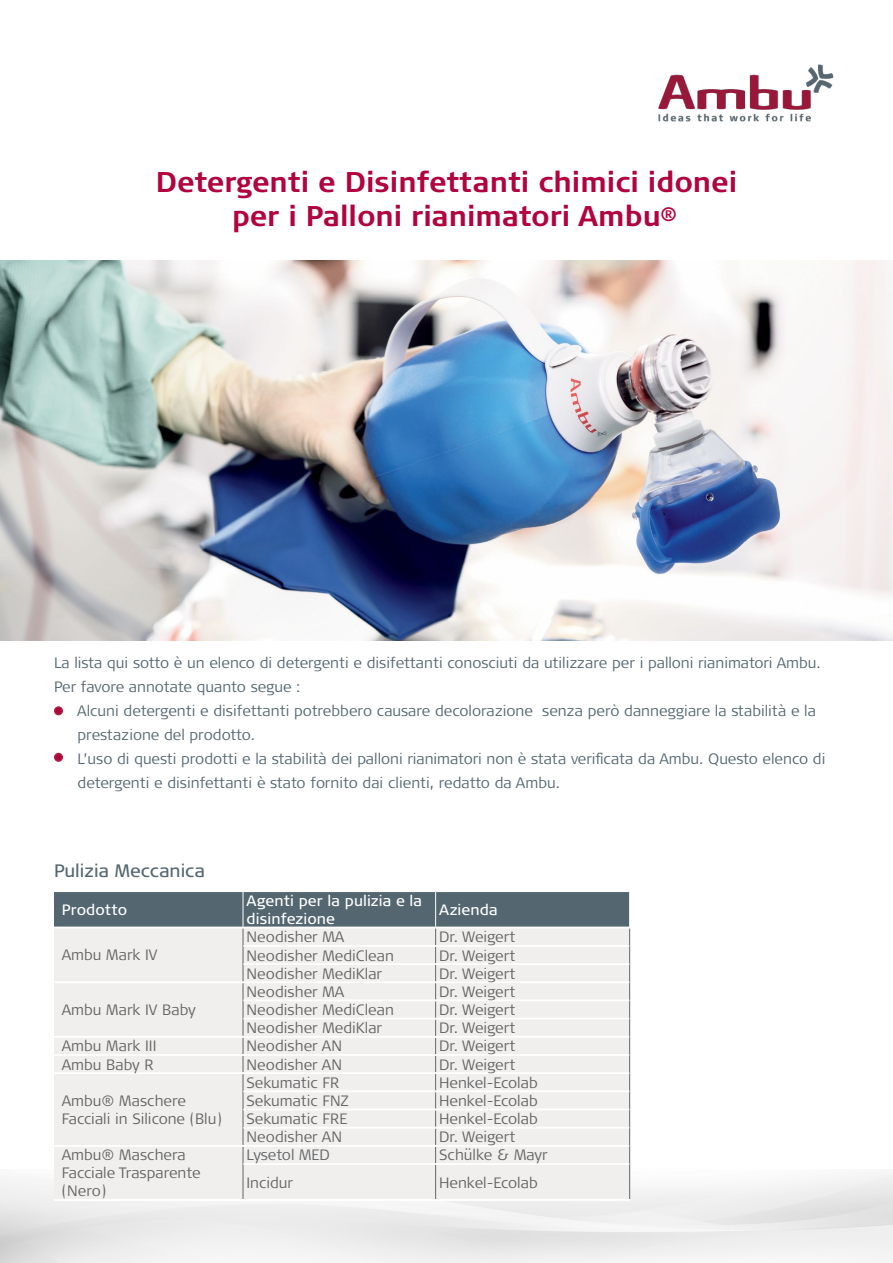
<style>
.page{position:relative;width:893px;height:1263px;background:#fff}
.page>*{position:absolute;margin:0;border:0;box-sizing:border-box;transform-origin:0 0}
.t1{font:700 28.5px/34.2px "Signa OT";color:#b1043e;text-align:center}
.t2{font:18px "Signa OT";color:#546670}
.t3{font:300 15px/18px "Signa OT";color:#636466}
.t4{font:300 15px/24px "Signa OT";color:#546670}
.t5{font:15px/18px "Signa OT";letter-spacing:.01em;color:#fff}
.t6{font:300 15px "Signa OT";color:#636568}
</style>
<div class="page">
<img style="left:658px;top:64px;width:176px;height:58px">
<img style="left:0;top:260px;width:893px;height:380px">
<div style="left:55px;top:707px;width:7px;height:7px;background:#b1043e;border-radius:50%"></div>
<div style="left:54px;top:706px;width:9px;height:9px;border:2px solid #b01e41;border-radius:50%"></div>
<div style="left:55px;top:753px;width:7px;height:8px;background:#b1043e;border-radius:50%"></div>
<div style="left:54px;top:753px;width:9px;height:9px;border:2px solid #b01e41;border-radius:50%"></div>
<div style="left:54px;top:1164px;width:575px;height:35px;background:#f1efed"></div>
<hr style="left:243px;top:1164px;width:1px;height:35px;background:#636466">
<hr style="left:629px;top:1164px;width:1px;height:35px;background:#636466">
<svg style="left:54px;top:891px;width:576px;height:273px;background:#dbdcdc"></svg>
<hr style="left:435px;top:1165px;width:1px;height:34px;background:#636466">
<hr style="left:243px;top:892px;width:1px;height:34px;background:#fff">
<hr style="left:435px;top:892px;width:1px;height:34px;background:#fff">
<hr style="left:629px;top:892px;width:1px;height:34px;background:#fff">
<hr style="left:54px;top:926px;width:189px;height:2px;background:#fff">
<hr style="left:243px;top:926px;width:193px;height:2px;background:#fff">
<hr style="left:436px;top:926px;width:194px;height:2px;background:#fff">
<hr style="left:243px;top:945px;width:193px;height:2px;background:#fff">
<hr style="left:436px;top:945px;width:193px;height:2px;background:#fff">
<hr style="left:243px;top:963px;width:193px;height:2px;background:#fff">
<hr style="left:436px;top:963px;width:193px;height:2px;background:#fff">
<hr style="left:54px;top:981px;width:189px;height:2px;background:#fff">
<hr style="left:243px;top:981px;width:193px;height:2px;background:#fff">
<hr style="left:436px;top:981px;width:193px;height:2px;background:#fff">
<hr style="left:243px;top:999px;width:193px;height:2px;background:#fff">
<hr style="left:436px;top:999px;width:193px;height:2px;background:#fff">
<hr style="left:243px;top:1018px;width:193px;height:1px;background:#fff">
<hr style="left:436px;top:1018px;width:193px;height:1px;background:#fff">
<hr style="left:54px;top:1036px;width:189px;height:2px;background:#fff">
<hr style="left:243px;top:1036px;width:193px;height:2px;background:#fff">
<hr style="left:436px;top:1036px;width:193px;height:2px;background:#fff">
<hr style="left:54px;top:1054px;width:189px;height:2px;background:#fff">
<hr style="left:243px;top:1054px;width:193px;height:2px;background:#fff">
<hr style="left:436px;top:1054px;width:193px;height:2px;background:#fff">
<hr style="left:54px;top:1072px;width:189px;height:2px;background:#fff">
<hr style="left:243px;top:1072px;width:193px;height:2px;background:#fff">
<hr style="left:436px;top:1072px;width:193px;height:2px;background:#fff">
<hr style="left:243px;top:1090px;width:193px;height:2px;background:#fff">
<hr style="left:436px;top:1090px;width:193px;height:2px;background:#fff">
<hr style="left:243px;top:1108px;width:193px;height:2px;background:#fff">
<hr style="left:436px;top:1108px;width:193px;height:2px;background:#fff">
<hr style="left:243px;top:1127px;width:193px;height:1px;background:#fff">
<hr style="left:436px;top:1127px;width:193px;height:1px;background:#fff">
<hr style="left:54px;top:1145px;width:189px;height:2px;background:#fff">
<hr style="left:243px;top:1145px;width:193px;height:2px;background:#fff">
<hr style="left:436px;top:1145px;width:193px;height:2px;background:#fff">
<hr style="left:243px;top:1163px;width:193px;height:2px;background:#fff">
<hr style="left:436px;top:1163px;width:193px;height:2px;background:#fff">
<h1 class="t1" style="left:156px;top:165px;width:583px">Detergenti e Disinfettanti chimici idonei per i Palloni rianimatori Ambu<sup>®</sup></h1>
<p class="t4" style="left:54px;top:650px;width:768px">La lista qui sotto è un elenco di detergenti e disifettanti conosciuti da utilizzare per i palloni rianimatori Ambu.<br>Per favore annotate quanto segue :</p>
<p class="t4" style="left:77px;top:698px;width:750px">Alcuni detergenti e disifettanti potrebbero causare decolorazione senza però danneggiare la stabilità e la prestazione del prodotto.<br>L’uso di questi prodotti e la stabilità dei palloni rianimatori non è stata verificata da Ambu. Questo elenco di detergenti e disinfettanti è stato fornito dai clienti, redatto da Ambu.</p>
<p class="t2" style="left:54px;top:860px;width:153px">Pulizia Meccanica</p>
<p class="t5" style="left:62px;top:901px;width:67px">Prodotto</p>
<p class="t5" style="left:247px;top:892px;width:177px">Agenti per la pulizia e la disinfezione</p>
<p class="t5" style="left:439px;top:901px;width:60px">Azienda</p>
<p class="t3" style="left:62px;top:946px;width:97px">Ambu Mark IV</p>
<p class="t3" style="left:247px;top:928px;width:99px">Neodisher MA</p>
<p class="t3" style="left:439px;top:928px;width:78px">Dr. Weigert</p>
<p class="t3" style="left:247px;top:946px;width:149px">Neodisher MediClean</p>
<p class="t3" style="left:439px;top:946px;width:78px">Dr. Weigert</p>
<p class="t3" style="left:247px;top:964px;width:137px">Neodisher MediKlar</p>
<p class="t3" style="left:439px;top:964px;width:78px">Dr. Weigert</p>
<p class="t3" style="left:62px;top:1001px;width:136px">Ambu Mark IV Baby</p>
<p class="t3" style="left:247px;top:983px;width:99px">Neodisher MA</p>
<p class="t3" style="left:439px;top:983px;width:78px">Dr. Weigert</p>
<p class="t3" style="left:247px;top:1001px;width:149px">Neodisher MediClean</p>
<p class="t3" style="left:439px;top:1001px;width:78px">Dr. Weigert</p>
<p class="t3" style="left:247px;top:1019px;width:137px">Neodisher MediKlar</p>
<p class="t3" style="left:439px;top:1019px;width:78px">Dr. Weigert</p>
<p class="t3" style="left:62px;top:1037px;width:96px">Ambu Mark III</p>
<p class="t3" style="left:247px;top:1037px;width:97px">Neodisher AN</p>
<p class="t3" style="left:439px;top:1037px;width:78px">Dr. Weigert</p>
<p class="t3" style="left:62px;top:1055px;width:94px">Ambu Baby R</p>
<p class="t3" style="left:247px;top:1055px;width:97px">Neodisher AN</p>
<p class="t3" style="left:439px;top:1055px;width:78px">Dr. Weigert</p>
<p class="t3" style="left:62px;top:1092px;width:162px">Ambu® Maschere<br>Facciali in Silicone (Blu)</p>
<p class="t3" style="left:247px;top:1073px;width:94px">Sekumatic FR</p>
<p class="t3" style="left:439px;top:1073px;width:100px">Henkel-Ecolab</p>
<p class="t3" style="left:247px;top:1092px;width:104px">Sekumatic FNZ</p>
<p class="t3" style="left:439px;top:1092px;width:100px">Henkel-Ecolab</p>
<p class="t3" style="left:247px;top:1110px;width:102px">Sekumatic FRE</p>
<p class="t3" style="left:439px;top:1110px;width:100px">Henkel-Ecolab</p>
<p class="t6" style="left:247px;top:1128px;width:97px">Neodisher AN</p>
<p class="t3" style="left:439px;top:1128px;width:78px">Dr. Weigert</p>
<p class="t3" style="left:62px;top:1146px;width:140px">Ambu® Maschera<br>Facciale Trasparente (Nero)</p>
<p class="t6" style="left:247px;top:1146px;width:85px">Lysetol MED</p>
<p class="t3" style="left:439px;top:1146px;width:110px">Schülke &amp; Mayr</p>
<p class="t6" style="left:247px;top:1173px;width:48px">Incidur</p>
<p class="t3" style="left:439px;top:1173px;width:100px">Henkel-Ecolab</p>
</div>
